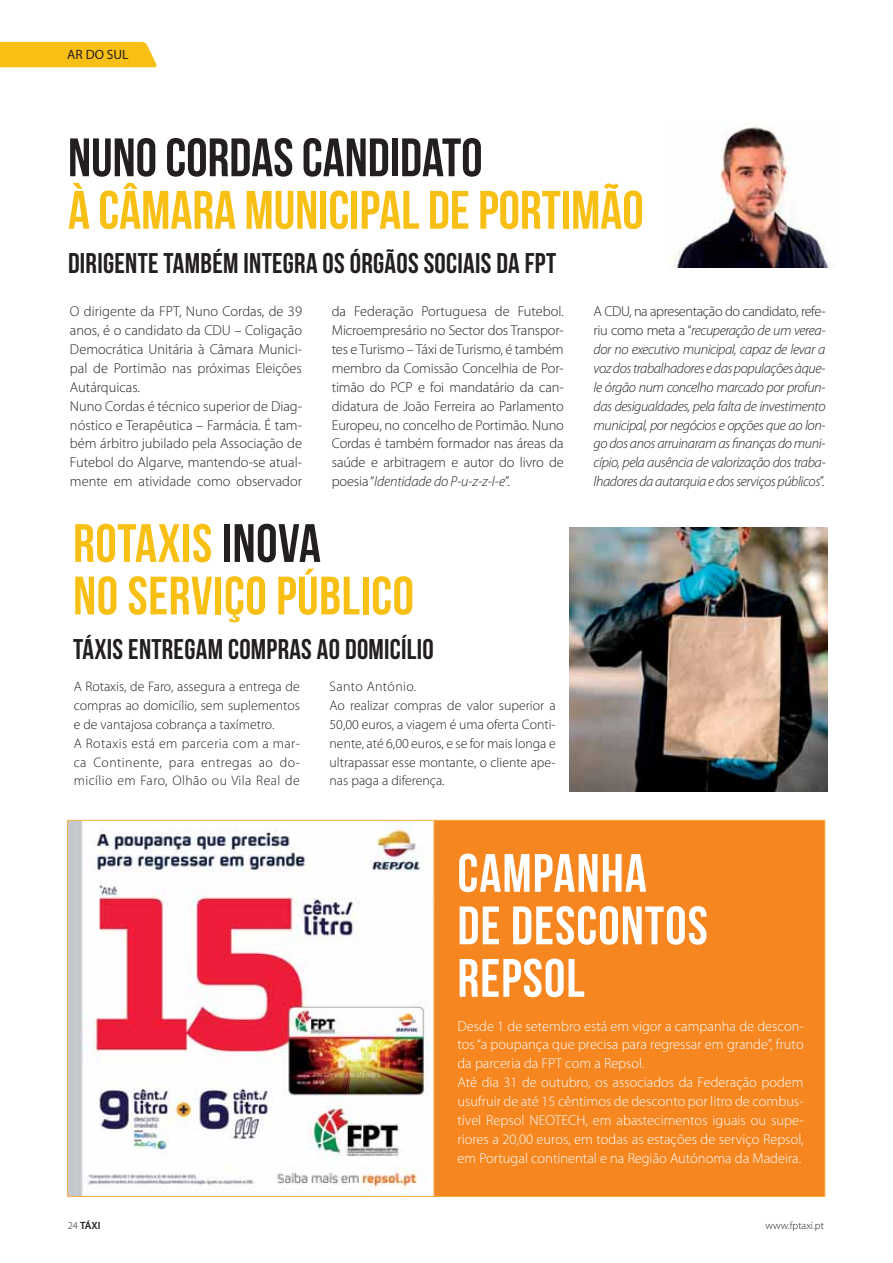
<style>
.page{position:relative;width:893px;height:1263px;background:#fff}
.page>*{position:absolute;margin:0;border:0;box-sizing:border-box;transform-origin:0 0}
.t1{font:54px/52.5px "Bebas Neue";color:#f8c014}
.t2{font:54px/52.5px "Bebas Neue";letter-spacing:.02em;color:#fff}
.t3{font:54px "Bebas Neue";color:#231f20}
.t4{font:28.5px "Bebas Neue";letter-spacing:.01em;color:#231f20}
.t5{font:300 14.4px/18.9px "Myriad Pro";color:#231f20}
.t6{font:italic 300 14.4px/18.9px "Myriad Pro";letter-spacing:-.03em;color:#231f20;text-align:justify}
.t7{font:300 14.4px/18.9px "Myriad Pro";color:#fff}
.t8{font:300 13.8px/18.9px "Myriad Pro";color:#231f20}
.t9{font:13.5px "Myriad Pro";color:#231f20}
.t10{font:300 10.5px "Myriad Pro";color:#231f20}
.t11{font:600 10.5px "Myriad Pro";color:#231f20}
.s1{font-style:italic}
.s2{font-style:normal}
.s3{color:#231f20}
.s4{font-weight:300}
</style>
<div class="page">
<div style="left:0;top:42px;width:157px;height:25px;background:#f8c014"></div>
<div style="left:68px;top:820px;width:757px;height:376px;background:#f68620"></div>
<img style="left:69px;top:822px;width:369px;height:373px">
<img style="left:670px;top:123px;width:160px;height:144px">
<img style="left:570px;top:527px;width:257px;height:264px">
<p class="t9" style="left:67px;top:49px;width:63px">AR DO SUL</p>
<h1 class="t3" style="left:68px;top:126px;width:416px">NUNO CORDAS CANDIDATO</h1>
<h1 class="t1" style="left:68px;top:184px;width:577px">À CÂMARA MUNICIPAL DE PORTIMÃO</h1>
<h2 class="t4" style="left:68px;top:246px;width:490px">DIRIGENTE TAMBÉM INTEGRA OS ÓRGÃOS SOCIAIS DA FPT</h2>
<p class="t5" style="left:70px;top:303px;width:234px">O dirigente da FPT, Nuno Cordas, de 39 anos, é o candidato da CDU – Coligação Democrática Unitária à Câmara Munici&shy;pal de Portimão nas próximas Eleições Autárquicas.<br>Nuno Cordas é técnico superior de Diag&shy;nóstico e Terapêutica – Farmácia. É tam&shy;bém árbitro jubilado pela Associação de Futebol do Algarve, mantendo-se atual&shy;mente em atividade como observador</p>
<p class="t5" style="left:332px;top:303px;width:234px;text-align:justify">da Federação Portuguesa de Futebol.<br>Microempresário no Sector dos Transpor&shy;tes e Turismo – Táxi de Turismo, é também membro da Comissão Concelhia de Por&shy;timão do PCP e foi mandatário da can&shy;didatura de João Ferreira ao Parlamento Europeu, no concelho de Portimão. Nuno Cordas é também formador nas áreas da saúde e arbitragem e autor do livro de poesia “<span class="s1">Identidade do P-u-z-z-l-e</span>”.</p>
<p class="t6" style="left:594px;top:303px;width:234px"><span class="s2">A CDU, na apresentação do candidato, refe&shy;riu como meta a “</span>recuperação de um verea&shy;dor no executivo municipal, capaz de levar a voz dos trabalhadores e das populações àque&shy;le órgão num concelho marcado por profun&shy;das desigualdades, pela falta de investimento municipal, por negócios e opções que ao lon&shy;go dos anos arruinaram as finanças do muni&shy;cípio, pela ausência de valorização dos traba&shy;lhadores da autarquia e dos serviços públicos<span class="s2">”.</span></p>
<h1 class="t1" style="left:73px;top:517px;width:342px">ROTAXIS <span class="s3">INOVA<br></span>NO SERVIÇO PÚBLICO</h1>
<h2 class="t4" style="left:73px;top:632px;width:362px">TÁXIS ENTREGAM COMPRAS AO DOMICÍLIO</h2>
<p class="t8" style="left:74px;top:678px;width:228px">A Rotaxis, de Faro, assegura a entrega de compras ao domicílio, sem suplementos e de vantajosa cobrança a taxímetro.<br>A Rotaxis está em parceria com a mar&shy;ca Continente, para entregas ao do&shy;micílio em Faro, Olhão ou Vila Real de</p>
<p class="t8" style="left:330px;top:678px;width:228px">Santo António.<br>Ao realizar compras de valor superior a 50,00 euros, a viagem é uma oferta Conti&shy;nente, até 6,00 euros, e se for mais longa e ultrapassar esse montante, o cliente ape&shy;nas paga a diferença.</p>
<h1 class="t2" style="left:457px;top:847px;width:252px">CAMPANHA<br>DE DESCONTOS<br>REPSOL</h1>
<p class="t11" style="left:68px;top:1221px;width:34px"><span class="s4">24</span> TÁXI</p>
<p class="t7" style="left:457px;top:1018px;width:348px">Desde 1 de setembro está em vigor a campanha de descon&shy;tos “a poupança que precisa para regressar em grande”, fruto da parceria da FPT com a Repsol.<br>Até dia 31 de outubro, os associados da Federação podem usufruir de até 15 cêntimos de desconto por litro de combus&shy;tível Repsol NEOTECH, em abastecimentos iguais ou supe&shy;riores a 20,00 euros, em todas as estações de serviço Repsol, em Portugal continental e na Região Autónoma da Madeira.</p>
<p class="t10" style="left:765px;top:1221px;width:60px">www.fptaxi.pt</p>
</div>
